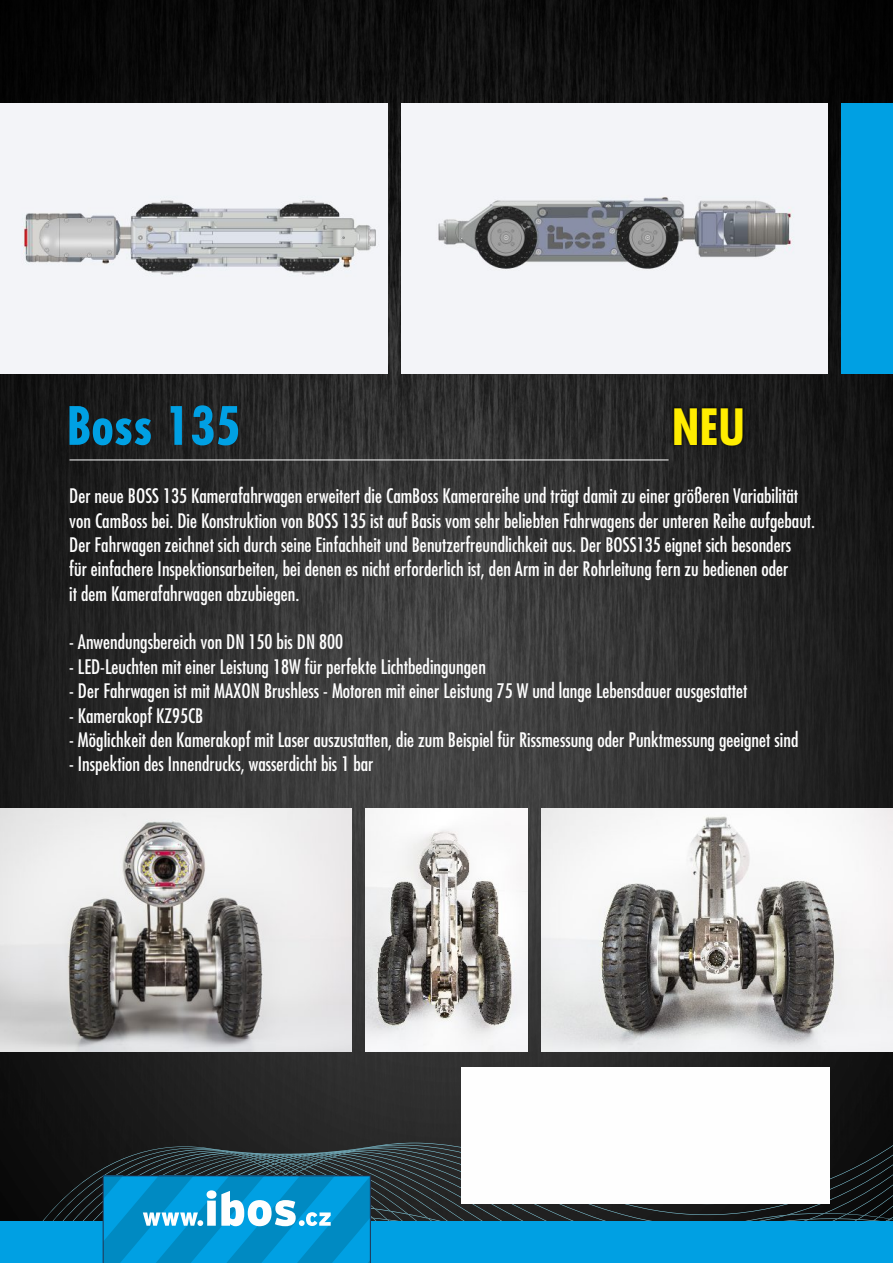
<style>
.page{position:relative;width:893px;height:1263px;background:#fff}
.page>*{position:absolute;margin:0;border:0;box-sizing:border-box;transform-origin:0 0}
.t1{font:700 51.3px "Fujiyama";color:#00a0e3}
.t2{font:700 48.6px "Fujiyama";color:#ffed00}
.t3{font:19.5px/24.5px "Fujiyama";color:#fefefe}
</style>
<div class="page">
<img style="left:0;top:0;width:893px;height:1146px">
<svg style="left:123px;top:1136px;width:770px;height:9px;background:#212222"></svg>
<svg style="left:0;top:1147px;width:893px;height:116px;background:#146f94"></svg>
<div style="left:841px;top:104px;width:52px;height:270px;background:#00a0e3"></div>
<div style="left:461px;top:1067px;width:368px;height:137px;background:#fefefe"></div>
<hr style="left:69px;top:460px;width:600px;height:1px;background:#fefefe">
<img style="left:669px;top:402px;width:79px;height:49px">
<img style="left:541px;top:808px;width:352px;height:243px">
<img style="left:365px;top:808px;width:162px;height:243px">
<img style="left:0;top:808px;width:352px;height:243px">
<img style="left:402px;top:104px;width:426px;height:270px">
<img style="left:0;top:104px;width:387px;height:270px">
<h1 class="t1" style="left:67px;top:406px;width:175px">Boss 135</h1>
<h2 class="t2" style="left:672px;top:408px;width:75px">NEU</h2>
<p class="t3" style="left:69px;top:485px;width:747px">Der neue BOSS 135 Kamerafahrwagen erweitert die CamBoss Kamerareihe und trägt damit zu einer größeren Variabilität von CamBoss bei. Die Konstruktion von BOSS 135 ist auf Basis vom sehr beliebten Fahrwagens der unteren Reihe aufgebaut.<br>Der Fahrwagen zeichnet sich durch seine Einfachheit und Benutzerfreundlichkeit aus. Der BOSS135 eignet sich besonders<br>für einfachere Inspektionsarbeiten, bei denen es nicht erforderlich ist, den Arm in der Rohrleitung fern zu bedienen oder<br>it dem Kamerafahrwagen abzubiegen.</p>
<p class="t3" style="left:69px;top:631px;width:275px">- Anwendungsbereich von DN 150 bis DN 800</p>
<p class="t3" style="left:69px;top:656px;width:418px">- LED-Leuchten mit einer Leistung 18W für perfekte Lichtbedingungen</p>
<p class="t3" style="left:69px;top:680px;width:680px">- Der Fahrwagen ist mit MAXON Brushless - Motoren mit einer Leistung 75 W und lange Lebensdauer ausgestattet</p>
<p class="t3" style="left:69px;top:705px;width:136px">- Kamerakopf KZ95CB</p>
<p class="t3" style="left:69px;top:729px;width:731px">- Möglichkeit den Kamerakopf mit Laser auszustatten, die zum Beispiel für Rissmessung oder Punktmessung geeignet sind</p>
<p class="t3" style="left:69px;top:754px;width:306px">- Inspektion des Innendrucks, wasserdicht bis 1 bar</p>
</div>
